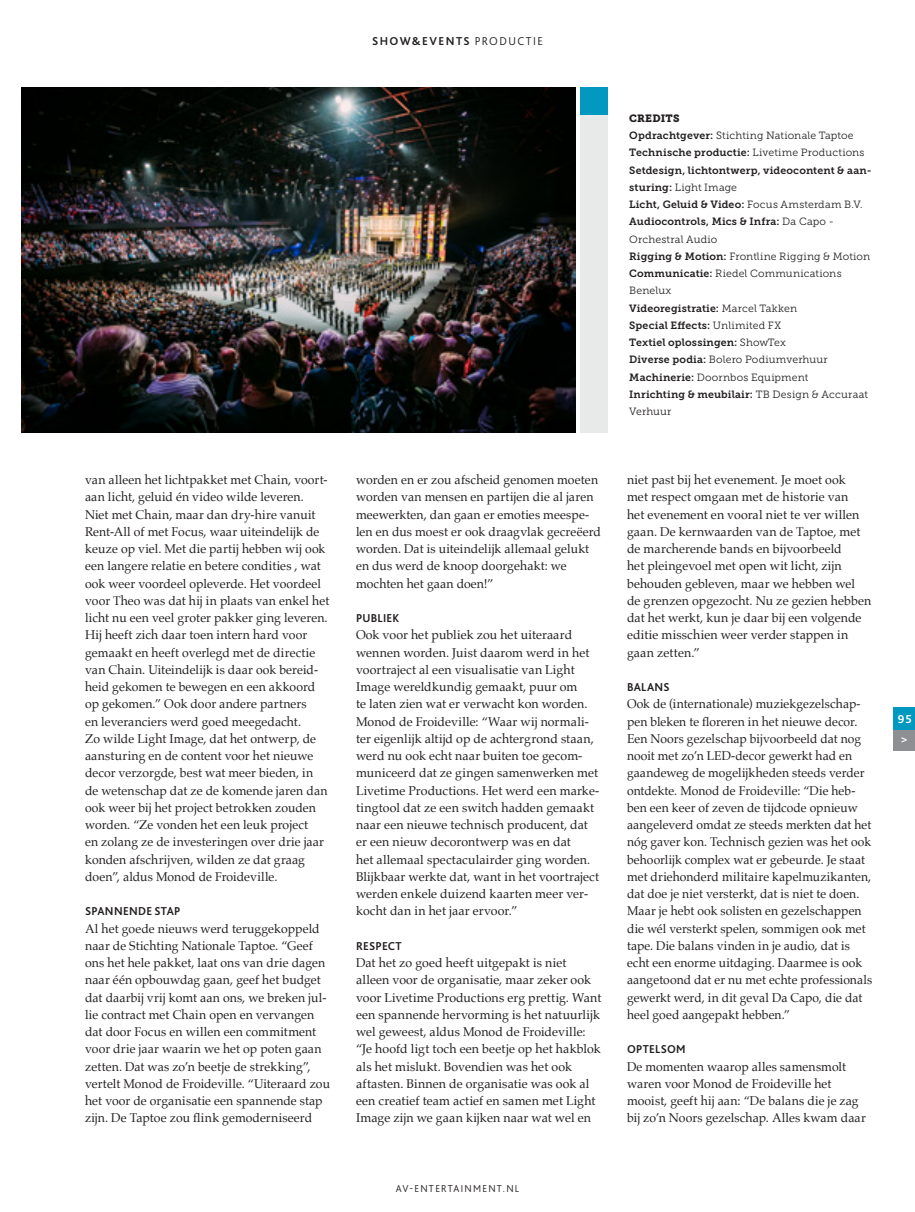
<style>
.page{position:relative;width:915px;height:1212px;background:#fff}
.page>*{position:absolute;margin:0;border:0;box-sizing:border-box;transform-origin:0 0}
.platte_tekst{font:12.75px/17.2px "Palatino";letter-spacing:.005em;color:#231f20;scale:.96 1}
.platte_tekst-2{font:12.75px/17.2px "Palatino";letter-spacing:.005em;color:#231f20}
.platte_tekst-3{font:12.75px/17.2px "Palatino";letter-spacing:.005em;color:#231f20;scale:.95 1}
.kop_alinea{font:700 12px "Bliss 2";letter-spacing:.025em;color:#231f20;scale:.96 1}
.kop_alinea-2{font:700 12px "Bliss 2";letter-spacing:.12em;color:#231f20}
.kop_alinea-3{font:700 12px "Bliss 2";letter-spacing:.025em;color:#231f20}
.kop_alinea-4{font:700 12px "Bliss 2";color:#fff}
.platte_tekst_kader{font:10.5px/17.2px "Museo Slab 700";letter-spacing:.015em;color:#231f20}
.platte_tekst_kader-2{font:10.5px/17.2px "Museo Slab 300";letter-spacing:.01em;color:#231f20}
.kop_alinea-5{font:300 10.5px "Bliss 2";letter-spacing:.125em;color:#231f20}
.platte_tekst_kader-3{font:10.5px "Museo Slab 900";letter-spacing:.02em;color:#231f20}
.s1{font-weight:300}
.s2{font-family:"Museo Slab 700"}
.s3{font-family:"Museo Slab 300"}
</style>
<div class="page">
<div style="left:893px;top:728px;width:21px;height:22px;background:#8d8f92"></div>
<div style="left:893px;top:707px;width:21px;height:22px;background:#0398c0"></div>
<div style="left:580px;top:87px;width:27px;height:345px;background:#e8e9e9"></div>
<div style="left:580px;top:87px;width:27px;height:27px;background:#0398c0"></div>
<img style="left:21px;top:87px;width:554px;height:345px">
<p class="kop_alinea-2" style="left:372px;top:33px;width:172px">SHOW&amp;EVENTS <span class="s1">PRODUCTIE</span></p>
<p class="platte_tekst" style="left:85px;top:471px;width:256px">van alleen het lichtpakket met Chain, voort&shy;aan licht, geluid én video wilde leveren.<br>Niet met Chain, maar dan dry-hire vanuit Rent-All of met Focus, waar uiteindelijk de keuze op viel. Met die partij hebben wij ook een langere relatie en betere condities , wat ook weer voordeel opleverde. Het voordeel voor Theo was dat hij in plaats van enkel het licht nu een veel groter pakker ging leveren.<br>Hij heeft zich daar toen intern hard voor gemaakt en heeft overlegd met de directie van Chain. Uiteindelijk is daar ook bereid&shy;heid gekomen te bewegen en een akkoord op gekomen.” Ook door andere partners<br>en leveranciers werd goed meegedacht.<br>Zo wilde Light Image, dat het ontwerp, de aansturing en de content voor het nieuwe decor verzorgde, best wat meer bieden, in de wetenschap dat ze de komende jaren dan ook weer bij het project betrokken zouden worden. “Ze vonden het een leuk project<br>en zolang ze de investeringen over drie jaar konden afschrijven, wilden ze dat graag doen”, aldus Monod de Froideville.</p>
<p class="kop_alinea" style="left:85px;top:904px;width:101px">SPANNENDE STAP</p>
<p class="platte_tekst" style="left:85px;top:919px;width:256px">Al het goede nieuws werd teruggekoppeld naar de Stichting Nationale Taptoe. “Geef ons het hele pakket, laat ons van drie dagen naar één opbouwdag gaan, geef het budget dat daarbij vrij komt aan ons, we breken jul&shy;lie contract met Chain open en vervangen dat door Focus en willen een commitment voor drie jaar waarin we het op poten gaan zetten. Dat was zo’n beetje de strekking”, vertelt Monod de Froideville. “Uiteraard zou het voor de organisatie een spannende stap zijn. De Taptoe zou flink gemoderniseerd</p>
<p class="platte_tekst" style="left:356px;top:471px;width:256px">worden en er zou afscheid genomen moeten worden van mensen en partijen die al jaren meewerkten, dan gaan er emoties meespe&shy;len en dus moest er ook draagvlak gecreëerd worden. Dat is uiteindelijk allemaal gelukt en dus werd de knoop doorgehakt: we mochten het gaan doen!”</p>
<p class="kop_alinea" style="left:356px;top:611px;width:47px">PUBLIEK</p>
<p class="platte_tekst-2" style="left:356px;top:626px;width:245px">Ook voor het publiek zou het uiteraard wennen worden. Juist daarom werd in het voortraject al een visualisatie van Light Image wereldkundig gemaakt, puur om<br>te laten zien wat er verwacht kon worden.<br>Monod de Froideville: “Waar wij normali&shy;ter eigenlijk altijd op de achtergrond staan, werd nu ook echt naar buiten toe gecom&shy;municeerd dat ze gingen samenwerken met Livetime Productions. Het werd een marke&shy;tingtool dat ze een switch hadden gemaakt naar een nieuwe technisch producent, dat er een nieuw decorontwerp was en dat<br>het allemaal spectaculairder ging worden.<br>Blijkbaar werkte dat, want in het voortraject werden enkele duizend kaarten meer ver&shy;kocht dan in het jaar ervoor.”</p>
<p class="kop_alinea-3" style="left:356px;top:938px;width:47px">RESPECT</p>
<p class="platte_tekst-2" style="left:356px;top:954px;width:247px">Dat het zo goed heeft uitgepakt is niet alleen voor de organisatie, maar zeker ook voor Livetime Productions erg prettig. Want een spannende hervorming is het natuurlijk wel geweest, aldus Monod de Froideville: “Je hoofd ligt toch een beetje op het hakblok als het mislukt. Bovendien was het ook aftasten. Binnen de organisatie was ook al een creatief team actief en samen met Light Image zijn we gaan kijken naar wat wel en</p>
<p class="kop_alinea-5" style="left:395px;top:1182px;width:125px">AV-ENTERTAINMENT.NL</p>
<p class="platte_tekst_kader-3" style="left:629px;top:112px;width:52px">CREDITS</p>
<p class="platte_tekst_kader-2" style="left:629px;top:127px;width:226px"><span class="s2">Opdrachtgever:</span> Stichting Nationale Taptoe</p>
<p class="platte_tekst_kader" style="left:629px;top:144px;width:237px">Technische productie: <span class="s3">Livetime Productions</span></p>
<p class="platte_tekst_kader" style="left:629px;top:161px;width:244px">Setdesign, lichtontwerp, videocontent &amp; aan&shy;sturing: <span class="s3">Light Image</span></p>
<p class="platte_tekst_kader" style="left:629px;top:196px;width:235px">Licht, Geluid &amp; Video: <span class="s3">Focus Amsterdam B.V.</span></p>
<p class="platte_tekst_kader" style="left:629px;top:213px;width:206px">Audiocontrols, Mics &amp; Infra: <span class="s3">Da Capo -<br>Orchestral Audio</span></p>
<p class="platte_tekst_kader-2" style="left:629px;top:248px;width:242px"><span class="s2">Rigging &amp; Motion:</span> Frontline Rigging &amp; Motion</p>
<p class="platte_tekst_kader-2" style="left:629px;top:265px;width:214px"><span class="s2">Communicatie:</span> Riedel Communications<br>Benelux</p>
<p class="platte_tekst_kader" style="left:629px;top:299px;width:169px">Videoregistratie: <span class="s3">Marcel Takken</span></p>
<p class="platte_tekst_kader" style="left:629px;top:317px;width:153px">Special Effects: <span class="s3">Unlimited FX</span></p>
<p class="platte_tekst_kader" style="left:629px;top:334px;width:158px">Textiel oplossingen: <span class="s3">ShowTex</span></p>
<p class="platte_tekst_kader-2" style="left:629px;top:351px;width:200px"><span class="s2">Diverse podia:</span> Bolero Podiumverhuur</p>
<p class="platte_tekst_kader-2" style="left:629px;top:368px;width:181px"><span class="s2">Machinerie:</span> Doornbos Equipment</p>
<p class="platte_tekst_kader-2" style="left:629px;top:386px;width:240px"><span class="s2">Inrichting &amp; meubilair:</span> TB Design &amp; Accuraat<br>Verhuur</p>
<p class="platte_tekst-2" style="left:626px;top:471px;width:246px">niet past bij het evenement. Je moet ook<br>met respect omgaan met de historie van<br>het evenement en vooral niet te ver willen gaan. De kernwaarden van de Taptoe, met de marcherende bands en bijvoorbeeld<br>het pleingevoel met open wit licht, zijn behouden gebleven, maar we hebben wel de grenzen opgezocht. Nu ze gezien hebben dat het werkt, kun je daar bij een volgende editie misschien weer verder stappen in gaan zetten.”</p>
<p class="kop_alinea" style="left:626px;top:680px;width:46px">BALANS</p>
<p class="platte_tekst-3" style="left:626px;top:695px;width:260px">Ook de (internationale) muziekgezelschap&shy;pen bleken te floreren in het nieuwe decor.<br>Een Noors gezelschap bijvoorbeeld dat nog nooit met zo’n LED-decor gewerkt had en gaandeweg de mogelijkheden steeds verder ontdekte. Monod de Froideville: “Die heb&shy;ben een keer of zeven de tijdcode opnieuw aangeleverd omdat ze steeds merkten dat het nóg gaver kon. Technisch gezien was het ook behoorlijk complex wat er gebeurde. Je staat met driehonderd militaire kapelmuzikanten, dat doe je niet versterkt, dat is niet te doen.<br>Maar je hebt ook solisten en gezelschappen die wél versterkt spelen, sommigen ook met tape. Die balans vinden in je audio, dat is echt een enorme uitdaging. Daarmee is ook aangetoond dat er nu met echte professionals gewerkt werd, in dit geval Da Capo, die dat heel goed aangepakt hebben.”</p>
<p class="kop_alinea" style="left:626px;top:1042px;width:63px">OPTELSOM</p>
<p class="platte_tekst" style="left:626px;top:1057px;width:250px">De momenten waarop alles samensmolt waren voor Monod de Froideville het mooist, geeft hij aan: “De balans die je zag bij zo’n Noors gezelschap. Alles kwam daar</p>
<p class="kop_alinea-4" style="left:897px;top:711px;width:15px">95</p>
<p class="kop_alinea-4" style="left:900px;top:732px;width:8px">&gt;</p>
</div>
